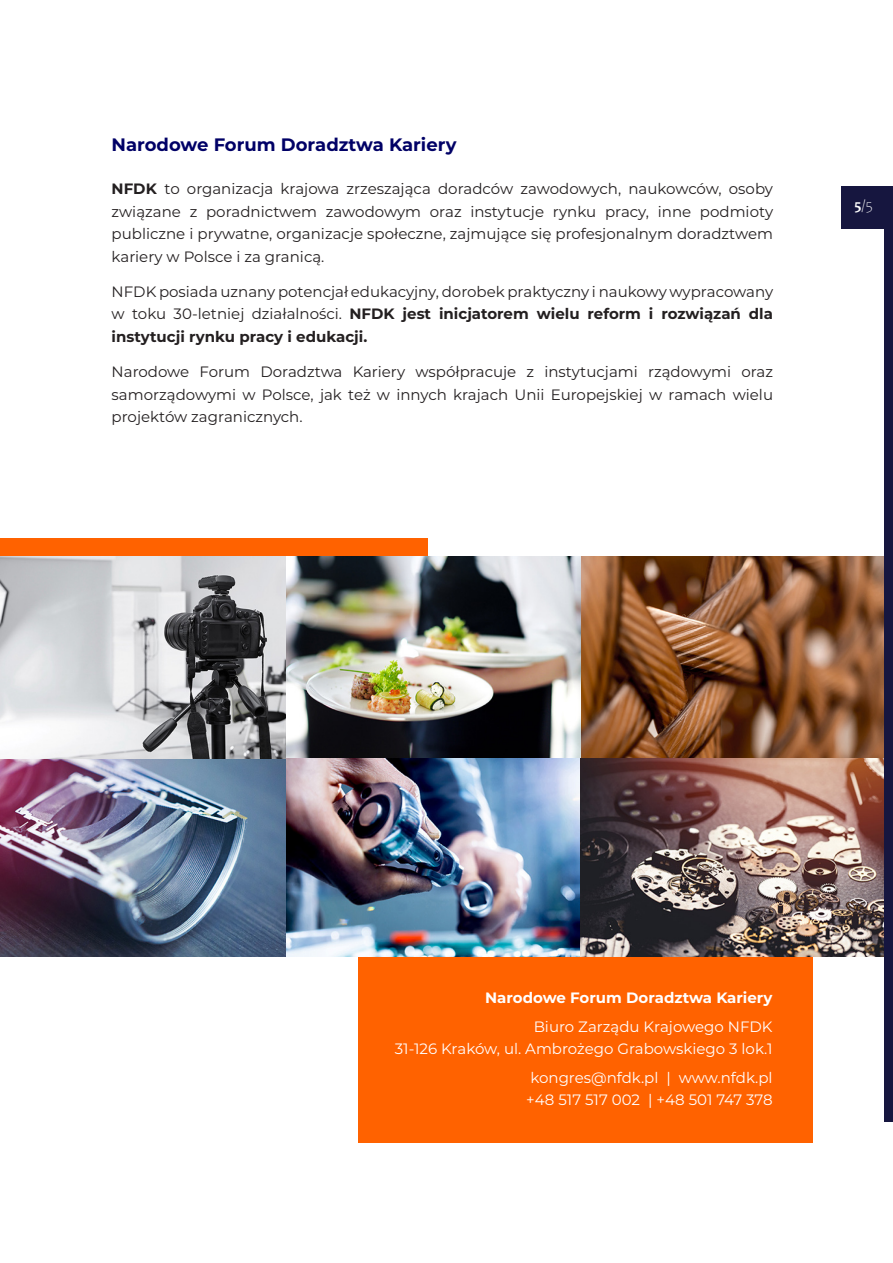
<style>
.page{position:relative;width:893px;height:1263px;background:#fff}
.page>*{position:absolute;margin:0;border:0;box-sizing:border-box;transform-origin:0 0}
.t1{font:700 18px "Montserrat";color:#006}
.t2{font:15px/22.5px "Montserrat";color:#231f20;text-align:justify}
.t3{font:15px "Montserrat";color:#fff}
.t4{font:700 15px "Montserrat";color:#fff}
.t5{font:300 15px "Candara";color:#fff}
.s1{font-weight:700}
</style>
<div class="page">
<div style="left:0;top:538px;width:428px;height:19px;background:#ff6200"></div>
<img style="left:0;top:556px;width:884px;height:401px">
<div style="left:359px;top:957px;width:454px;height:186px;background:#ff6200"></div>
<div style="left:841px;top:187px;width:43px;height:42px;background:#16163f"></div>
<div style="left:884px;top:187px;width:9px;height:935px;background:#16163f"></div>
<p class="t1" style="left:112px;top:132px;width:346px">Narodowe Forum Doradztwa Kariery</p>
<p class="t2" style="left:112px;top:177px;width:663px"><span class="s1">NFDK</span> to organizacja krajowa zrzeszająca doradców zawodowych, naukowców, osoby związane z poradnictwem zawodowym oraz instytucje rynku pracy, inne podmioty publiczne i prywatne, organizacje społeczne, zajmujące się profesjonalnym doradztwem kariery w Polsce i za granicą.</p>
<p class="t2" style="left:112px;top:280px;width:663px">NFDK posiada uznany potencjał edukacyjny, dorobek praktyczny i naukowy wypracowany w toku 30-letniej działalności. <span class="s1">NFDK jest inicjatorem wielu reform i rozwiązań dla instytucji rynku pracy i edukacji.</span></p>
<p class="t2" style="left:112px;top:360px;width:663px">Narodowe Forum Doradztwa Kariery współpracuje z instytucjami rządowymi oraz samorządowymi w Polsce, jak też w innych krajach Unii Europejskiej w ramach wielu projektów zagranicznych.</p>
<p class="t5" style="left:854px;top:197px;width:20px"><span class="s1">5</span>/5</p>
<p class="t4" style="left:485px;top:987px;width:289px">Narodowe Forum Doradztwa Kariery</p>
<p class="t3" style="left:534px;top:1016px;width:240px">Biuro Zarządu Krajowego NFDK</p>
<p class="t3" style="left:395px;top:1039px;width:379px">31-126 Kraków, ul. Ambrożego Grabowskiego 3 lok.1</p>
<p class="t3" style="left:530px;top:1067px;width:244px">kongres@nfdk.pl | www.nfdk.pl</p>
<p class="t3" style="left:526px;top:1090px;width:248px">+48 517 517 002 | +48 501 747 378</p>
</div>
